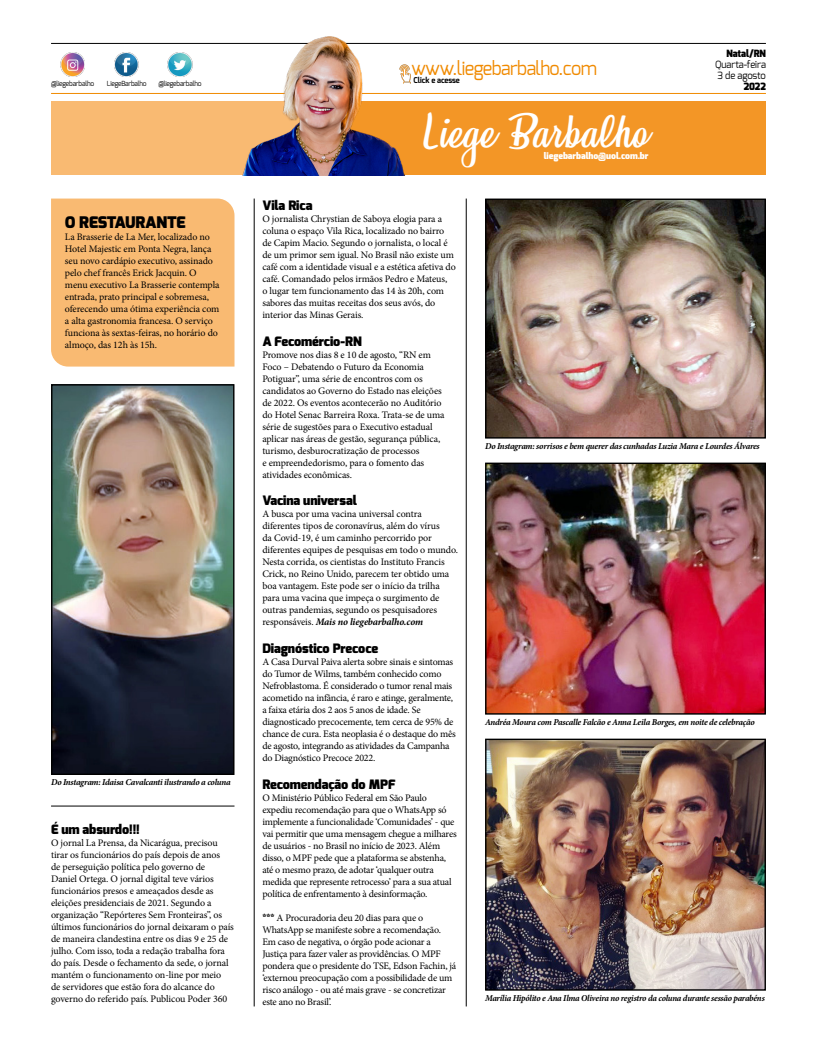
<style>
.page{position:relative;width:817px;height:1049px;background:#fff}
.page>*{position:absolute;margin:0;border:0;box-sizing:border-box;transform-origin:0 0}
.t1{font:41px "Honeymoon Personal Use";color:#fff}
.t2{font:19.1px "Exo";letter-spacing:-.03em;color:#f08a00;scale:.95 1}
.t3{font:900 16px "Exo";letter-spacing:-.01em;color:#000}
.t4{font:900 13px "Exo";letter-spacing:-.01em;color:#000}
.t5{font:10px/12px "Minion Pro";letter-spacing:-.015em;color:#000}
.t6{font:10px/11px "Exo";letter-spacing:-.01em;color:#000;scale:.95 1}
.t7{font:900 10px "Exo";letter-spacing:-.01em;color:#000;scale:.95 1}
.t8{font:italic 700 9px "Minion Pro";letter-spacing:-.03em;color:#000}
.t9{font:900 9px "Exo";letter-spacing:-.01em;color:#fff}
.t10{font:700 8px "Exo";letter-spacing:-.01em;color:#000;scale:.95 1}
.t11{font:7px "Exo";letter-spacing:-.03em;color:#000;scale:.95 1}
.s1{font-weight:700;font-style:italic}
.s2{font-family:"Exo";font-weight:900}
</style>
<div class="page">
<hr style="left:51px;top:43px;width:714px;height:1px;background:#000">
<hr style="left:51px;top:93px;width:714px;height:1px;background:#f08a00">
<img style="left:60px;top:52px;width:25px;height:24px">
<img style="left:114px;top:52px;width:25px;height:24px">
<img style="left:168px;top:52px;width:24px;height:24px">
<div style="left:51px;top:101px;width:595px;height:74px;background:#f9ba72"></div>
<div style="left:329px;top:101px;width:436px;height:74px;background:#f39626"></div>
<img style="left:217px;top:36px;width:209px;height:139px">
<img style="left:394px;top:63px;width:21px;height:21px">
<div style="left:51px;top:199px;width:183px;height:168px;background:#f9ba72"></div>
<hr style="left:254px;top:199px;width:1px;height:807px;background:#000">
<hr style="left:466px;top:199px;width:1px;height:807px;background:#000">
<hr style="left:51px;top:806px;width:183px;height:1px;background:#000">
<img style="left:487px;top:741px;width:276px;height:248px">
<div style="left:485px;top:739px;width:280px;height:252px;border:1px solid #000"></div>
<img style="left:487px;top:465px;width:276px;height:248px">
<div style="left:485px;top:463px;width:280px;height:252px;border:1px solid #000"></div>
<img style="left:487px;top:201px;width:276px;height:236px">
<div style="left:485px;top:199px;width:280px;height:240px;border:1px solid #000"></div>
<img style="left:53px;top:386px;width:179px;height:387px">
<div style="left:51px;top:384px;width:183px;height:391px;border:1px solid #000"></div>
<p class="t11" style="left:51px;top:79px;width:47px">@liegebarbalho</p>
<p class="t11" style="left:107px;top:79px;width:43px">LiegeBarbalho</p>
<p class="t11" style="left:158px;top:79px;width:47px">@liegebarbalho</p>
<h3 class="t3" style="left:65px;top:212px;width:122px">O RESTAURANTE</h3>
<p class="t5" style="left:65px;top:231px;width:156px">La Brasserie de La Mer, localizado no Hotel Majestic em Ponta Negra, lança seu novo cardápio executivo, assinado pelo chef francês Erick Jacquin. O menu executivo La Brasserie contempla entrada, prato principal e sobremesa, oferecendo uma ótima experiência com a alta gastronomia francesa. O serviço funciona às sextas-feiras, no horário do almoço, das 12h às 15h.</p>
<p class="t8" style="left:51px;top:776px;width:181px">Do Instagram: Idaisa Cavalcanti ilustrando a coluna</p>
<h3 class="t4" style="left:51px;top:820px;width:90px">É um absurdo!!!</h3>
<p class="t5" style="left:51px;top:836px;width:184px">O jornal La Prensa, da Nicarágua, precisou tirar os funcionários do país depois de anos<br>de perseguição política pelo governo de<br>Daniel Ortega. O jornal digital teve vários funcionários presos e ameaçados desde as eleições presidenciais de 2021. Segundo a organização “Repórteres Sem Fronteiras”, os últimos funcionários do jornal deixaram o país de maneira clandestina entre os dias 9 e 25 de julho. Com isso, toda a redação trabalha fora do país. Desde o fechamento da sede, o jornal mantém o funcionamento on-line por meio<br>de servidores que estão fora do alcance do governo do referido país. Publicou Poder 360</p>
<h2 class="t2" style="left:411px;top:56px;width:197px">www.liegebarbalho.com</h2>
<p class="t10" style="left:413px;top:75px;width:50px">Click e acesse</p>
<h1 class="t1" style="left:424px;top:108px;width:225px">Liege Barbalho</h1>
<p class="t9" style="left:543px;top:150px;width:106px">liegebarbalho@uol.com.br</p>
<p class="t7" style="left:726px;top:47px;width:43px">Natal/RN</p>
<p class="t6" style="left:715px;top:59px;width:55px">Quarta-feira<br>3 de agosto</p>
<p class="t7" style="left:743px;top:80px;width:25px">2022</p>
<h3 class="t4" style="left:262px;top:197px;width:51px">Vila Rica</h3>
<p class="t5" style="left:262px;top:213px;width:195px">O jornalista Chrystian de Saboya elogia para a coluna o espaço Vila Rica, localizado no bairro de Capim Macio. Segundo o jornalista, o local é de um primor sem igual. No Brasil não existe um café com a identidade visual e a estética afetiva do café. Comandado pelos irmãos Pedro e Mateus,<br>o lugar tem funcionamento das 14 às 20h, com sabores das muitas receitas dos seus avós, do interior das Minas Gerais.</p>
<h3 class="t4" style="left:262px;top:333px;width:101px">A Fecomércio-RN</h3>
<p class="t5" style="left:262px;top:348px;width:184px">Promove nos dias 8 e 10 de agosto, “RN em Foco – Debatendo o Futuro da Economia Potiguar”, uma série de encontros com os candidatos ao Governo do Estado nas eleições de 2022. Os eventos acontecerão no Auditório do Hotel Senac Barreira Roxa. Trata-se de uma série de sugestões para o Executivo estadual aplicar nas áreas de gestão, segurança pública, turismo, desburocratização de processos<br>e empreendedorismo, para o fomento das atividades econômicas.</p>
<h3 class="t4" style="left:262px;top:492px;width:96px">Vacina universal</h3>
<p class="t5" style="left:262px;top:508px;width:197px">A busca por uma vacina universal contra diferentes tipos de coronavírus, além do vírus<br>da Covid-19, é um caminho percorrido por diferentes equipes de pesquisas em todo o mundo.<br>Nesta corrida, os cientistas do Instituto Francis Crick, no Reino Unido, parecem ter obtido uma boa vantagem. Este pode ser o início da trilha para uma vacina que impeça o surgimento de outras pandemias, segundo os pesquisadores responsáveis. <span class="s1">Mais no liegebarbalho.com</span></p>
<h3 class="t4" style="left:262px;top:640px;width:117px">Diagnóstico Precoce</h3>
<p class="t5" style="left:262px;top:656px;width:195px">A Casa Durval Paiva alerta sobre sinais e sintomas do Tumor de Wilms, também conhecido como Nefroblastoma. É considerado o tumor renal mais acometido na infância, é raro e atinge, geralmente, a faixa etária dos 2 aos 5 anos de idade. Se diagnosticado precocemente, tem cerca de 95% de chance de cura. Esta neoplasia é o destaque do mês de agosto, integrando as atividades da Campanha do Diagnóstico Precoce 2022.</p>
<h3 class="t4" style="left:262px;top:775px;width:135px">Recomendação do MPF</h3>
<p class="t5" style="left:262px;top:791px;width:196px">O Ministério Público Federal em São Paulo expediu recomendação para que o WhatsApp só implemente a funcionalidade ‘Comunidades’ - que vai permitir que uma mensagem chegue a milhares de usuários - no Brasil no início de 2023. Além disso, o MPF pede que a plataforma se abstenha, até o mesmo prazo, de adotar ‘qualquer outra medida que represente retrocesso’ para a sua atual política de enfrentamento à desinformação.</p>
<p class="t5" style="left:262px;top:911px;width:195px"><span class="s2">***</span> A Procuradoria deu 20 dias para que o WhatsApp se manifeste sobre a recomendação.<br>Em caso de negativa, o órgão pode acionar a Justiça para fazer valer as providências. O MPF pondera que o presidente do TSE, Edson Fachin, já ‘externou preocupação com a possibilidade de um risco análogo - ou até mais grave - se concretizar este ano no Brasil’.</p>
<p class="t8" style="left:485px;top:439px;width:276px">Do Instagram: sorrisos e bem querer das cunhadas Luzia Mara e Lourdes Álvares</p>
<p class="t8" style="left:485px;top:715px;width:271px">Andréa Moura com Pascalle Falcão e Anna Leila Borges, em noite de celebração</p>
<p class="t8" style="left:485px;top:991px;width:281px">Marília Hipólito e Ana Ilma Oliveira no registro da coluna durante sessão parabéns</p>
</div>
